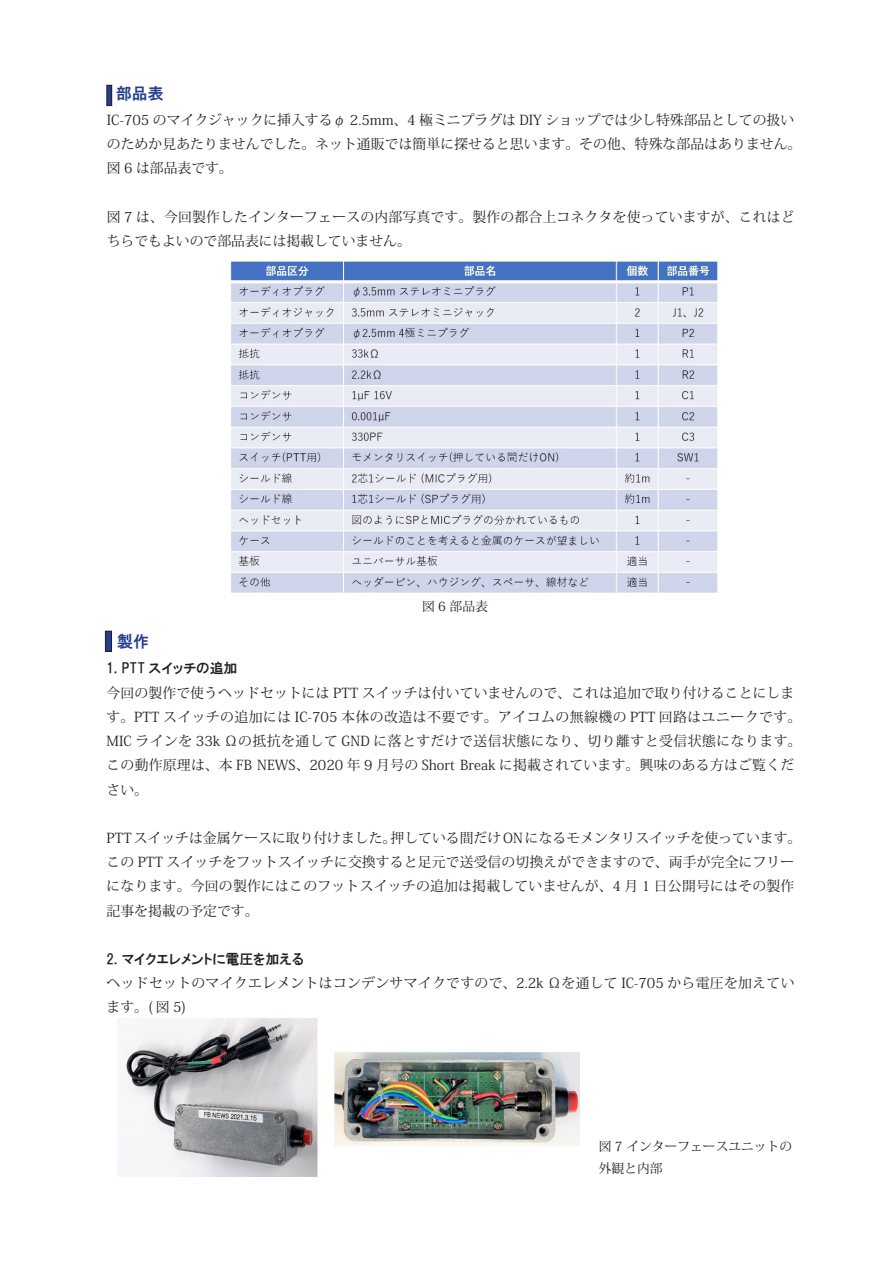
<style>
.page{position:relative;width:893px;height:1263px;background:#fff}
.page>*{position:absolute;margin:0;border:0;box-sizing:border-box;transform-origin:0 0}
.t1{font:15.9px "HGP Gothic E";color:#253f8e}
.t2{font:13.8px/24.2px "Koz Min Pr 6 N";letter-spacing:.01em;color:#231f20}
.t3{font:13.8px "HGP Gothic E";color:#231f20}
.t4{font:12.75px/22.4px "Koz Min Pr 6 N";color:#231f20}
</style>
<div class="page">
<div style="left:105px;top:631px;width:7px;height:20px;background:#253f8e"></div>
<div style="left:105px;top:631px;width:7px;height:21px;border:1px solid #231f20"></div>
<img style="left:230px;top:260px;width:488px;height:334px">
<div style="left:107px;top:85px;width:5px;height:21px;background:#253f8e"></div>
<div style="left:107px;top:85px;width:5px;height:21px;border:1px solid #231f20"></div>
<img style="left:117px;top:1018px;width:462px;height:159px">
<p class="t1" style="left:116px;top:85px;width:49px">部品表</p>
<p class="t2" style="left:107px;top:108px;width:696px">IC-705 のマイクジャックに挿入するφ 2.5mm、4 極ミニプラグは DIY ショップでは少し特殊部品としての扱いのためか見あたりませんでした。ネット通販では簡単に探せると思います。その他、特殊な部品はありません。図 6 は部品表です。</p>
<p class="t2" style="left:107px;top:205px;width:689px">図 7 は、今回製作したインターフェースの内部写真です。製作の都合上コネクタを使っていますが、これはどちらでもよいので部品表には掲載していません。</p>
<p class="t4" style="left:422px;top:595px;width:67px">図 6 部品表</p>
<p class="t1" style="left:117px;top:634px;width:33px">製作</p>
<p class="t3" style="left:107px;top:661px;width:132px">1. PTT スイッチの追加</p>
<p class="t2" style="left:107px;top:681px;width:696px">今回の製作で使うヘッドセットには PTT スイッチは付いていませんので、これは追加で取り付けることにします。PTT スイッチの追加には IC-705 本体の改造は不要です。アイコムの無線機の PTT 回路はユニークです。MIC ラインを 33k Ωの抵抗を通して GND に落とすだけで送信状態になり、切り離すと受信状態になります。この動作原理は、本 FB NEWS、2020 年 9 月号の Short Break に掲載されています。興味のある方はご覧ください。</p>
<p class="t2" style="left:391px;top:826px;width:412px">押している間だけON になるモメンタリスイッチを使っています。</p>
<p class="t2" style="left:107px;top:826px;width:689px">PTTスイッチは金属ケースに取り付けました。<br>この PTT スイッチをフットスイッチに交換すると足元で送受信の切換えができますので、両手が完全にフリーになります。今回の製作にはこのフットスイッチの追加は掲載していませんが、4 月 1 日公開号にはその製作記事を掲載の予定です。</p>
<p class="t3" style="left:107px;top:952px;width:199px">2. マイクエレメントに電圧を加える</p>
<p class="t2" style="left:107px;top:971px;width:689px">ヘッドセットのマイクエレメントはコンデンサマイクですので、2.2k Ωを通して IC-705 から電圧を加えています。( 図 5(</p>
<p class="t4" style="left:599px;top:1135px;width:195px">図 7 インターフェースユニットの外観と内部</p>
</div>
